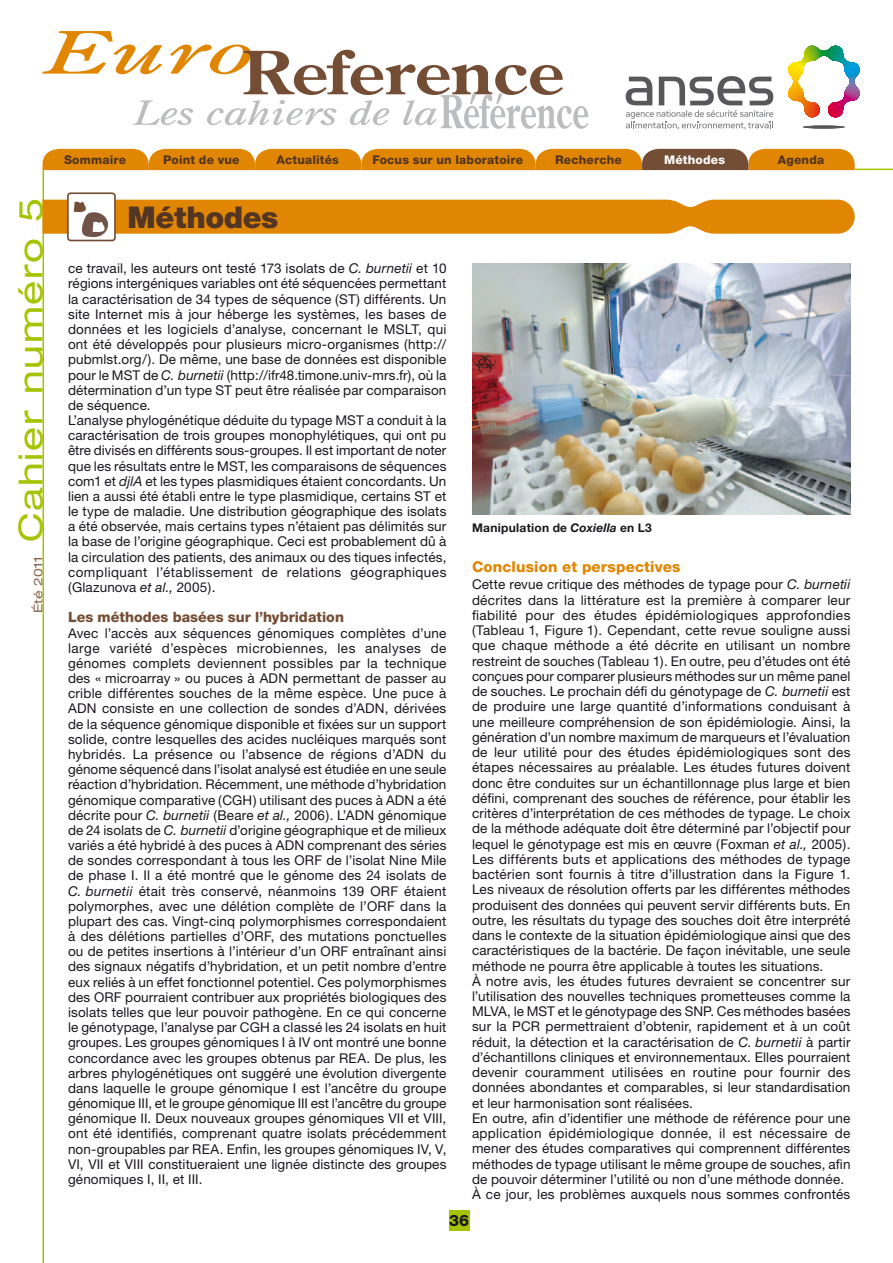
<style>
.page{position:relative;width:893px;height:1263px;background:#fff}
.page>*{position:absolute;margin:0;border:0;box-sizing:border-box;transform-origin:0 0}
.t1{font:expanded 33px "Helvetica Neue";letter-spacing:.05em;color:#a5c400;scale:1.1 1}
.t2{font:900 30px "Helvetica Neue";letter-spacing:-.015em;color:#523522}
.t3{font:800 15.75px "Helvetica Neue";color:#1a171c}
.t4{font:800 15px "Helvetica Neue";letter-spacing:.01em;color:#e18602}
.t5{font:800 14.25px "Helvetica Neue";color:#744d35}
.t6{font:13.5px/15.1px "Helvetica Neue";letter-spacing:.01em;color:#1a171c}
.t7{font:800 12px "Helvetica Neue";letter-spacing:.015em;color:#523522}
.t8{font:700 12px "Helvetica Neue";letter-spacing:.025em;color:#1a171c}
.t9{font:800 12px "Helvetica Neue";letter-spacing:.02em;color:#fff}
.t10{font:expanded 12px "Helvetica Neue";color:#8d6950;scale:1.1 1}
.s1{font-style:italic}
</style>
<div class="page">
<svg style="left:42px;top:31px;width:546px;height:98px"></svg>
<svg style="left:788px;top:46px;width:72px;height:72px"></svg>
<hr style="left:822px;top:82px;width:3px;height:36px;background:#e2001a">
<svg style="left:803px;top:125px;width:42px;height:4px"></svg>
<svg style="left:626px;top:76px;width:147px;height:54px"></svg>
<div style="left:449px;top:1210px;width:20px;height:21px;background:#a5c400"></div>
<hr style="left:855px;top:169px;width:38px;height:1px;background:#a5c400">
<svg style="left:43px;top:149px;width:812px;height:21px;background:#d48313"></svg>
<hr style="left:43px;top:170px;width:1px;height:1093px;background:#a5c400">
<div style="left:67px;top:192px;width:49px;height:49px;border:2px solid #744d35;border-radius:3px"></div>
<svg style="left:43px;top:200px;width:812px;height:37px;background:#e29525"></svg>
<img style="left:472px;top:264px;width:378px;height:250px">
<p class="t7" style="left:64px;top:152px;width:64px">Sommaire</p>
<p class="t7" style="left:163px;top:152px;width:78px">Point de vue</p>
<p class="t7" style="left:277px;top:152px;width:64px">Actualités</p>
<p class="t7" style="left:372px;top:152px;width:152px">Focus sur un laboratoire</p>
<p class="t7" style="left:555px;top:152px;width:68px">Recherche</p>
<p class="t7" style="left:778px;top:152px;width:48px">Agenda</p>
<p class="t9" style="left:664px;top:152px;width:63px">Méthodes</p>
<h1 class="t1" style="left:11px;top:542px;width:315px;rotate:-90deg">Cahier numéro 5</h1>
<h2 class="t2" style="left:128px;top:199px;width:152px">Méthodes</h2>
<p class="t6" style="left:68px;top:261px;width:380px">ce travail, les auteurs ont testé 173 isolats de <span class="s1">C. burnetii</span> et 10 régions intergéniques variables ont été séquencées permettant la caractérisation de 34 types de séquence (ST) différents. Un site Internet mis à jour héberge les systèmes, les bases de données et les logiciels d’analyse, concernant le MSLT, qui ont été développés pour plusieurs micro-organismes (http:// pubmlst.org/). De même, une base de données est disponible pour le MST de <span class="s1">C. burnetii</span> (http://ifr48.timone.univ-mrs.fr), où la détermination d’un type ST peut être réalisée par comparaison de séquence.<br>L’analyse phylogénétique déduite du typage MST a conduit à la caractérisation de trois groupes monophylétiques, qui ont pu être divisés en différents sous-groupes. Il est important de noter que les résultats entre le MST, les comparaisons de séquences com1 et <span class="s1">djlA</span> et les types plasmidiques étaient concordants. Un lien a aussi été établi entre le type plasmidique, certains ST et le type de maladie. Une distribution géographique des isolats a été observée, mais certains types n’étaient pas délimités sur la base de l’origine géographique. Ceci est probablement dû à la circulation des patients, des animaux ou des tiques infectés, compliquant l’établissement de relations géographiques (Glazunova <span class="s1">et al.,</span> 2005).</p>
<p class="t5" style="left:68px;top:609px;width:277px">Les méthodes basées sur l’hybridation</p>
<p class="t6" style="left:68px;top:625px;width:380px;text-align:justify">Avec l’accès aux séquences génomiques complètes d’une large variété d’espèces microbiennes, les analyses de génomes complets deviennent possibles par la technique des « microarray » ou puces à ADN permettant de passer au crible différentes souches de la même espèce. Une puce à ADN consiste en une collection de sondes d’ADN, dérivées de la séquence génomique disponible et fixées sur un support solide, contre lesquelles des acides nucléiques marqués sont hybridés. La présence ou l’absence de régions d’ADN du génome séquencé dans l’isolat analysé est étudiée en une seule réaction d’hybridation. Récemment, une méthode d’hybridation génomique comparative (CGH) utilisant des puces à ADN a été décrite pour <span class="s1">C. burnetii</span> (Beare <span class="s1">et al.,</span> 2006). L’ADN génomique de 24 isolats de <span class="s1">C. burnetii</span> d’origine géographique et de milieux variés a été hybridé à des puces à ADN comprenant des séries de sondes correspondant à tous les ORF de l’isolat Nine Mile de phase I. Il a été montré que le génome des 24 isolats de <span class="s1">C. burnetii</span> était très conservé, néanmoins 139 ORF étaient polymorphes, avec une délétion complète de l’ORF dans la plupart des cas. Vingt-cinq polymorphismes correspondaient à des délétions partielles d’ORF, des mutations ponctuelles ou de petites insertions à l’intérieur d’un ORF entraînant ainsi des signaux négatifs d’hybridation, et un petit nombre d’entre eux reliés à un effet fonctionnel potentiel. Ces polymorphismes des ORF pourraient contribuer aux propriétés biologiques des isolats telles que leur pouvoir pathogène. En ce qui concerne le génotypage, l’analyse par CGH a classé les 24 isolats en huit groupes. Les groupes génomiques I à IV ont montré une bonne concordance avec les groupes obtenus par REA. De plus, les arbres phylogénétiques ont suggéré une évolution divergente dans laquelle le groupe génomique I est l’ancêtre du groupe génomique III, et le groupe génomique III est l’ancêtre du groupe génomique II. Deux nouveaux groupes génomiques VII et VIII, ont été identifiés, comprenant quatre isolats précédemment non-groupables par REA. Enfin, les groupes génomiques IV, V, VI, VII et VIII constitueraient une lignée distincte des groupes génomiques I, II, et III.</p>
<p class="t10" style="left:31px;top:613px;width:54px;rotate:-90deg">Été 2011</p>
<p class="t8" style="left:472px;top:521px;width:181px">Manipulation de <span class="s1">Coxiella</span> en L3</p>
<p class="t4" style="left:472px;top:558px;width:210px">Conclusion et perspectives</p>
<p class="t6" style="left:472px;top:577px;width:380px">Cette revue critique des méthodes de typage pour <span class="s1">C. burnetii </span>décrites dans la littérature est la première à comparer leur fiabilité pour des études épidémiologiques approfondies (Tableau 1, Figure 1). Cependant, cette revue souligne aussi que chaque méthode a été décrite en utilisant un nombre restreint de souches (Tableau 1). En outre, peu d’études ont été conçues pour comparer plusieurs méthodes sur un même panel de souches. Le prochain défi du génotypage de <span class="s1">C. burnetii</span> est de produire une large quantité d’informations conduisant à une meilleure compréhension de son épidémiologie. Ainsi, la génération d’un nombre maximum de marqueurs et l’évaluation de leur utilité pour des études épidémiologiques sont des étapes nécessaires au préalable. Les études futures doivent donc être conduites sur un échantillonnage plus large et bien défini, comprenant des souches de référence, pour établir les critères d’interprétation de ces méthodes de typage. Le choix de la méthode adéquate doit être déterminé par l’objectif pour lequel le génotypage est mis en œuvre (Foxman <span class="s1">et al.,</span> 2005).<br>Les différents buts et applications des méthodes de typage bactérien sont fournis à titre d’illustration dans la Figure 1.<br>Les niveaux de résolution offerts par les différentes méthodes produisent des données qui peuvent servir différents buts. En outre, les résultats du typage des souches doit être interprété dans le contexte de la situation épidémiologique ainsi que des caractéristiques de la bactérie. De façon inévitable, une seule méthode ne pourra être applicable à toutes les situations.<br>À notre avis, les études futures devraient se concentrer sur l’utilisation des nouvelles techniques prometteuses comme la MLVA, le MST et le génotypage des SNP. Ces méthodes basées sur la PCR permettraient d’obtenir, rapidement et à un coût réduit, la détection et la caractérisation de <span class="s1">C. burnetii</span> à partir d’échantillons cliniques et environnementaux. Elles pourraient devenir couramment utilisées en routine pour fournir des données abondantes et comparables, si leur standardisation et leur harmonisation sont réalisées.<br>En outre, afin d’identifier une méthode de référence pour une application épidémiologique donnée, il est nécessaire de mener des études comparatives qui comprennent différentes méthodes de typage utilisant le même groupe de souches, afin de pouvoir déterminer l’utilité ou non d’une méthode donnée.<br>À ce jour, les problèmes auxquels nous sommes confrontés</p>
<p class="t3" style="left:449px;top:1211px;width:21px">36</p>
</div>
